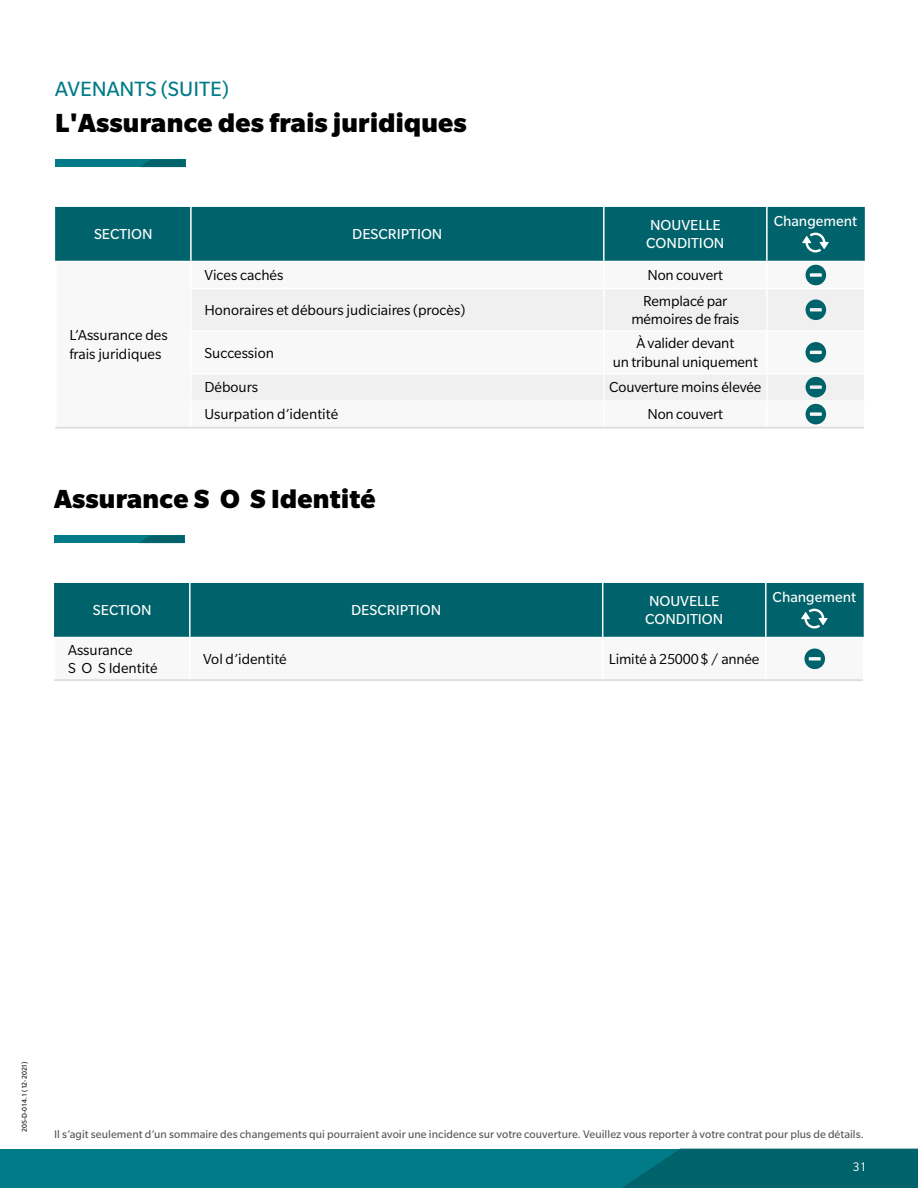
<style>
.page{position:relative;width:918px;height:1188px;background:#fff}
.page>*{position:absolute;margin:0;border:0;box-sizing:border-box;transform-origin:0 0}
.t1{font:900 28.5px "Slate Std";letter-spacing:.01em;color:#000}
.t2{font:22.5px "Slate Std";color:#007b87}
.t3{font:15.75px/18.8px "Slate Std";letter-spacing:-.005em;color:#000}
.t4{font:15.75px/18px "Slate Std";color:#fff}
.t5{font:13.5px "Slate Std";color:#fff}
.t6{font:12px "Slate Std";letter-spacing:.005em;color:#575757}
.t7{font:7.5px "Slate Std";color:#000}
</style>
<div class="page">
<div style="left:0;top:1149px;width:918px;height:39px;background:#007b87"></div>
<svg style="left:622px;top:1149px;width:296px;height:39px;background:#00646d"></svg>
<div style="left:56px;top:583px;width:806px;height:54px;background:#00626b"></div>
<hr style="left:189px;top:583px;width:2px;height:54px;background:#fff">
<hr style="left:602px;top:583px;width:1px;height:54px;background:#fff">
<hr style="left:765px;top:583px;width:2px;height:54px;background:#fff">
<hr style="left:54px;top:583px;width:2px;height:54px;background:#00626b">
<hr style="left:862px;top:583px;width:2px;height:54px;background:#00626b">
<hr style="left:54px;top:679px;width:136px;height:2px;background:#d8d8d8">
<hr style="left:190px;top:679px;width:413px;height:2px;background:#d8d8d8">
<hr style="left:603px;top:679px;width:163px;height:2px;background:#d8d8d8">
<hr style="left:766px;top:679px;width:97px;height:2px;background:#d8d8d8">
<svg style="left:801px;top:609px;width:27px;height:20px"></svg>
<svg style="left:55px;top:648px;width:808px;height:32px"></svg>
<div style="left:54px;top:536px;width:130px;height:7px;background:#007b87"></div>
<svg style="left:139px;top:536px;width:45px;height:7px"></svg>
<div style="left:57px;top:207px;width:806px;height:54px;background:#00626b"></div>
<svg style="left:57px;top:264px;width:807px;height:163px"></svg>
<div style="left:192px;top:289px;width:672px;height:111px;background:#f0f0f0"></div>
<hr style="left:190px;top:288px;width:414px;height:1px;background:#fff">
<hr style="left:604px;top:288px;width:163px;height:1px;background:#fff">
<hr style="left:767px;top:288px;width:97px;height:1px;background:#fff">
<hr style="left:190px;top:330px;width:414px;height:2px;background:#fff">
<hr style="left:604px;top:330px;width:163px;height:2px;background:#fff">
<hr style="left:767px;top:330px;width:97px;height:2px;background:#fff">
<hr style="left:190px;top:373px;width:414px;height:1px;background:#fff">
<hr style="left:604px;top:373px;width:163px;height:1px;background:#fff">
<hr style="left:767px;top:373px;width:97px;height:1px;background:#fff">
<hr style="left:190px;top:207px;width:2px;height:54px;background:#fff">
<hr style="left:603px;top:207px;width:2px;height:54px;background:#fff">
<hr style="left:190px;top:262px;width:2px;height:26px;background:#fff">
<hr style="left:190px;top:289px;width:2px;height:41px;background:#fff">
<hr style="left:190px;top:332px;width:2px;height:41px;background:#fff">
<hr style="left:190px;top:374px;width:2px;height:27px;background:#fff">
<hr style="left:190px;top:401px;width:2px;height:26px;background:#fff">
<hr style="left:766px;top:207px;width:2px;height:54px;background:#fff">
<hr style="left:766px;top:262px;width:2px;height:26px;background:#fff">
<hr style="left:766px;top:289px;width:2px;height:41px;background:#fff">
<hr style="left:766px;top:332px;width:2px;height:41px;background:#fff">
<hr style="left:766px;top:374px;width:2px;height:26px;background:#fff">
<hr style="left:766px;top:401px;width:2px;height:26px;background:#fff">
<hr style="left:192px;top:400px;width:411px;height:1px;background:#f8f8f8">
<hr style="left:605px;top:400px;width:162px;height:1px;background:#f8f8f8">
<hr style="left:767px;top:400px;width:97px;height:1px;background:#f8f8f8">
<hr style="left:603px;top:289px;width:2px;height:41px;background:#fff">
<hr style="left:603px;top:374px;width:2px;height:27px;background:#fff">
<hr style="left:603px;top:262px;width:2px;height:26px;background:#fff">
<hr style="left:603px;top:332px;width:2px;height:41px;background:#fff">
<hr style="left:603px;top:401px;width:2px;height:26px;background:#fff">
<hr style="left:55px;top:207px;width:2px;height:54px;background:#00626b">
<hr style="left:863px;top:207px;width:2px;height:54px;background:#00626b">
<hr style="left:55px;top:427px;width:136px;height:1px;background:#d8d8d8">
<hr style="left:191px;top:427px;width:413px;height:1px;background:#d8d8d8">
<hr style="left:604px;top:427px;width:163px;height:1px;background:#d8d8d8">
<hr style="left:767px;top:427px;width:97px;height:1px;background:#d8d8d8">
<svg style="left:802px;top:233px;width:27px;height:20px"></svg>
<svg style="left:806px;top:265px;width:20px;height:20px"></svg>
<svg style="left:806px;top:300px;width:20px;height:20px"></svg>
<svg style="left:806px;top:342px;width:20px;height:21px"></svg>
<svg style="left:806px;top:377px;width:20px;height:20px"></svg>
<svg style="left:806px;top:404px;width:20px;height:20px"></svg>
<div style="left:55px;top:160px;width:131px;height:7px;background:#007b87"></div>
<svg style="left:140px;top:160px;width:46px;height:7px"></svg>
<h2 class="t2" style="left:55px;top:77px;width:176px">AVENANTS (SUITE)</h2>
<h1 class="t1" style="left:55px;top:107px;width:413px">L'Assurance des frais juridiques</h1>
<p class="t4" style="left:94px;top:225px;width:60px">SECTION</p>
<p class="t4" style="left:352px;top:225px;width:92px">DESCRIPTION</p>
<p class="t4" style="left:646px;top:216px;width:80px">NOUVELLE<br>CONDITION</p>
<p class="t4" style="left:774px;top:211px;width:85px">Changement</p>
<p class="t3" style="left:69px;top:326px;width:100px">L’Assurance des frais juridiques</p>
<p class="t3" style="left:204px;top:266px;width:81px">Vices cachés</p>
<p class="t3" style="left:647px;top:266px;width:77px">Non couvert</p>
<p class="t3" style="left:204px;top:300px;width:262px">Honoraires et débours judiciaires (procès)</p>
<p class="t3" style="left:631px;top:291px;width:109px;text-align:center">Remplacé par mémoires de frais</p>
<p class="t3" style="left:204px;top:343px;width:71px">Succession</p>
<p class="t3" style="left:613px;top:334px;width:147px;text-align:center">À valider devant<br>un tribunal uniquement</p>
<p class="t3" style="left:204px;top:378px;width:55px">Débours</p>
<p class="t3" style="left:609px;top:378px;width:154px">Couverture moins élevée</p>
<p class="t3" style="left:204px;top:405px;width:135px">Usurpation d’identité</p>
<p class="t3" style="left:647px;top:405px;width:77px">Non couvert</p>
<h1 class="t1" style="left:54px;top:483px;width:323px">Assurance S O S Identité</h1>
<p class="t4" style="left:93px;top:601px;width:60px">SECTION</p>
<p class="t4" style="left:351px;top:601px;width:92px">DESCRIPTION</p>
<p class="t4" style="left:645px;top:592px;width:80px">NOUVELLE<br>CONDITION</p>
<p class="t4" style="left:773px;top:587px;width:85px">Changement</p>
<p class="t3" style="left:68px;top:640px;width:91px">Assurance<br>S O S Identité</p>
<p class="t3" style="left:203px;top:650px;width:85px">Vol d’identité</p>
<p class="t3" style="left:609px;top:650px;width:152px">Limité à 25000$ / année</p>
<p class="t7" style="left:20px;top:1132px;width:72px;rotate:-90deg">205-D-014.1 (12-2021)</p>
<p class="t6" style="left:54px;top:1128px;width:811px">Il s’agit seulement d’un sommaire des changements qui pourraient avoir une incidence sur votre couverture. Veuillez vous reporter à votre contrat pour plus de détails.</p>
<p class="t5" style="left:853px;top:1160px;width:15px">31</p>
</div>
